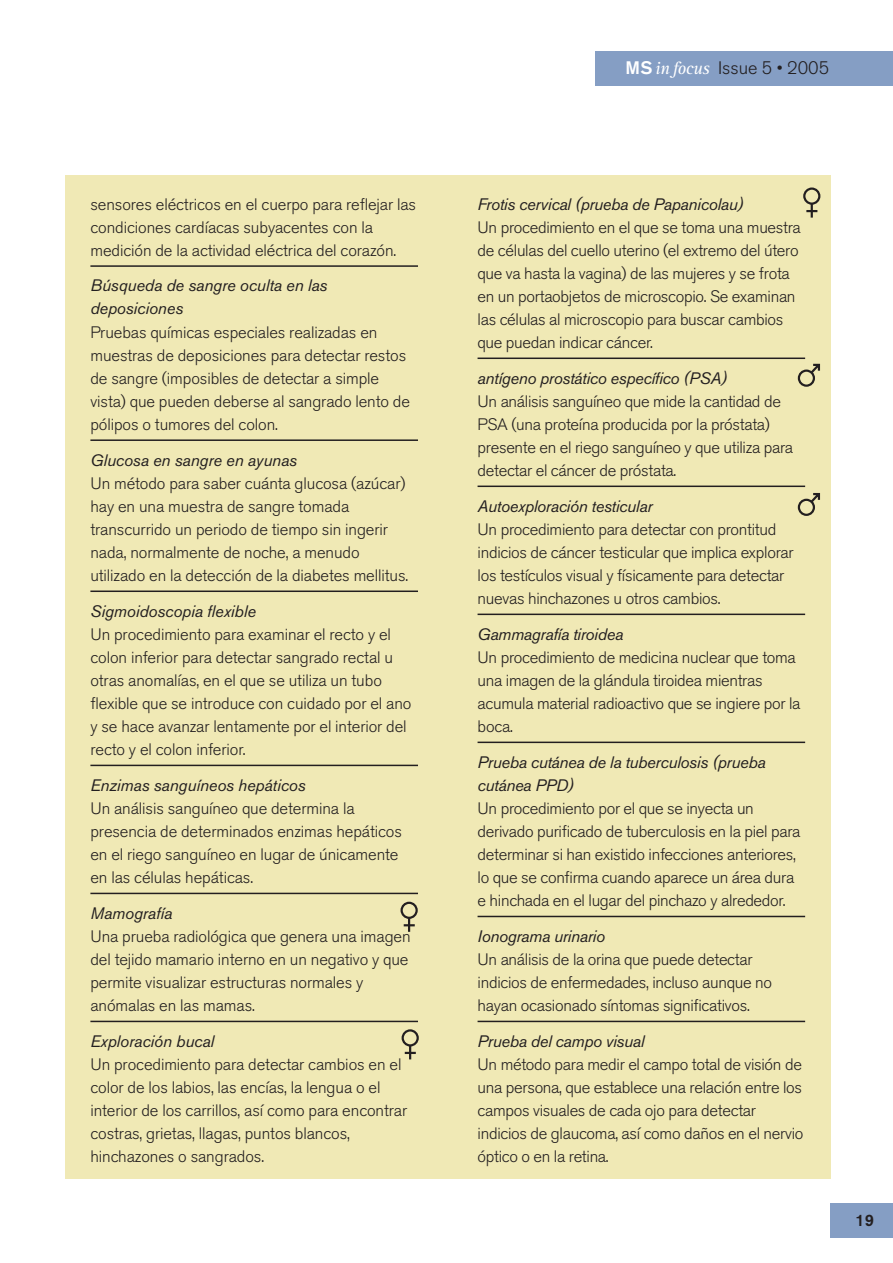
<style>
.page{position:relative;width:893px;height:1263px;background:#fff}
.page>*{position:absolute;margin:0;border:0;box-sizing:border-box;transform-origin:0 0}
.t1{font:300 18px "Akzidenz Grotesk BE";color:#231f20}
.t2{font:300 16.5px/23.1px "Akzidenz Grotesk BE";letter-spacing:-.015em;color:#231f20}
.t3{font:italic 16.5px/23.1px "Akzidenz Grotesk BE";letter-spacing:-.015em;color:#231f20}
.t4{font:500 16.5px "Akzidenz Grotesk BE";color:#231f20}
.s1{font-weight:500;color:#fff}
.s2{font-family:"Rotis Serif";font-weight:400;font-style:italic;color:#fff}
</style>
<div class="page">
<div style="left:595px;top:51px;width:297px;height:34px;background:#859ec4"></div>
<div style="left:830px;top:1204px;width:62px;height:34px;background:#859ec4"></div>
<div style="left:65px;top:176px;width:765px;height:1003px;background:#f0e9b5"></div>
<hr style="left:90px;top:265px;width:328px;height:2px;background:#231f20">
<hr style="left:90px;top:439px;width:328px;height:2px;background:#231f20">
<hr style="left:90px;top:591px;width:328px;height:1px;background:#231f20">
<hr style="left:90px;top:765px;width:328px;height:1px;background:#231f20">
<hr style="left:90px;top:893px;width:328px;height:1px;background:#231f20">
<hr style="left:90px;top:1021px;width:328px;height:1px;background:#231f20">
<hr style="left:477px;top:358px;width:328px;height:1px;background:#231f20">
<hr style="left:477px;top:486px;width:328px;height:1px;background:#231f20">
<hr style="left:477px;top:614px;width:328px;height:1px;background:#231f20">
<hr style="left:477px;top:742px;width:328px;height:1px;background:#231f20">
<hr style="left:477px;top:916px;width:328px;height:1px;background:#231f20">
<hr style="left:477px;top:1021px;width:328px;height:1px;background:#231f20">
<svg style="left:400px;top:902px;width:18px;height:30px"></svg>
<svg style="left:401px;top:1029px;width:18px;height:30px"></svg>
<svg style="left:797px;top:363px;width:24px;height:24px"></svg>
<svg style="left:797px;top:493px;width:24px;height:23px"></svg>
<svg style="left:803px;top:188px;width:17px;height:30px"></svg>
<p class="t2" style="left:90px;top:194px;width:327px">sensores eléctricos en el cuerpo para reflejar las condiciones cardíacas subyacentes con la medición de la actividad eléctrica del corazón.</p>
<p class="t3" style="left:90px;top:276px;width:238px">Búsqueda de sangre oculta en las deposiciones</p>
<p class="t2" style="left:90px;top:322px;width:321px">Pruebas químicas especiales realizadas en muestras de deposiciones para detectar restos de sangre (imposibles de detectar a simple vista) que pueden deberse al sangrado lento de pólipos o tumores del colon.</p>
<p class="t3" style="left:90px;top:450px;width:208px">Glucosa en sangre en ayunas</p>
<p class="t2" style="left:90px;top:473px;width:319px">Un método para saber cuánta glucosa (azúcar) hay en una muestra de sangre tomada transcurrido un periodo de tiempo sin ingerir nada, normalmente de noche, a menudo utilizado en la detección de la diabetes mellitus.</p>
<p class="t3" style="left:90px;top:601px;width:167px">Sigmoidoscopia flexible</p>
<p class="t2" style="left:90px;top:624px;width:322px">Un procedimiento para examinar el recto y el colon inferior para detectar sangrado rectal u otras anomalías, en el que se utiliza un tubo flexible que se introduce con cuidado por el ano y se hace avanzar lentamente por el interior del recto y el colon inferior.</p>
<p class="t3" style="left:90px;top:775px;width:217px">Enzimas sanguíneos hepáticos</p>
<p class="t2" style="left:90px;top:799px;width:313px">Un análisis sanguíneo que determina la presencia de determinados enzimas hepáticos en el riego sanguíneo en lugar de únicamente en las células hepáticas.</p>
<p class="t3" style="left:90px;top:903px;width:83px">Mamografía</p>
<p class="t2" style="left:90px;top:927px;width:322px">Una prueba radiológica que genera una imagen del tejido mamario interno en un negativo y que permite visualizar estructuras normales y anómalas en las mamas.</p>
<p class="t3" style="left:90px;top:1031px;width:125px">Exploración bucal</p>
<p class="t2" style="left:90px;top:1055px;width:318px">Un procedimiento para detectar cambios en el color de los labios, las encías, la lengua o el interior de los carrillos, así como para encontrar costras, grietas, llagas, puntos blancos, hinchazones o sangrados.</p>
<p class="t1" style="left:625px;top:61px;width:205px"><span class="s1">MS</span><span class="s2">infocus</span> Issue 5 • 2005</p>
<p class="t3" style="left:477px;top:194px;width:267px">Frotis cervical (prueba de Papanicolau)</p>
<p class="t2" style="left:477px;top:217px;width:325px">Un procedimiento en el que se toma una muestra de células del cuello uterino (el extremo del útero que va hasta la vagina) de las mujeres y se frota en un portaobjetos de microscopio. Se examinan las células al microscopio para buscar cambios que puedan indicar cáncer.</p>
<p class="t3" style="left:477px;top:368px;width:251px">antígeno prostático específico (PSA)</p>
<p class="t2" style="left:477px;top:391px;width:317px">Un análisis sanguíneo que mide la cantidad de PSA (una proteína producida por la próstata) presente en el riego sanguíneo y que utiliza para detectar el cáncer de próstata.</p>
<p class="t3" style="left:477px;top:496px;width:176px">Autoexploración testicular</p>
<p class="t2" style="left:477px;top:519px;width:317px">Un procedimiento para detectar con prontitud indicios de cáncer testicular que implica explorar los testículos visual y físicamente para detectar nuevas hinchazones u otros cambios.</p>
<p class="t3" style="left:477px;top:624px;width:147px">Gammagrafía tiroidea</p>
<p class="t2" style="left:477px;top:647px;width:324px">Un procedimiento de medicina nuclear que toma una imagen de la glándula tiroidea mientras acumula material radioactivo que se ingiere por la boca.</p>
<p class="t3" style="left:477px;top:752px;width:289px">Prueba cutánea de la tuberculosis (prueba cutánea PPD)</p>
<p class="t2" style="left:477px;top:799px;width:324px">Un procedimiento por el que se inyecta un derivado purificado de tuberculosis en la piel para determinar si han existido infecciones anteriores, lo que se confirma cuando aparece un área dura e hinchada en el lugar del pinchazo y alrededor.</p>
<p class="t3" style="left:477px;top:926px;width:129px">Ionograma urinario</p>
<p class="t2" style="left:477px;top:950px;width:296px">Un análisis de la orina que puede detectar indicios de enfermedades, incluso aunque no hayan ocasionado síntomas significativos.</p>
<p class="t3" style="left:477px;top:1031px;width:168px">Prueba del campo visual</p>
<p class="t2" style="left:477px;top:1055px;width:327px">Un método para medir el campo total de visión de una persona, que establece una relación entre los campos visuales de cada ojo para detectar indicios de glaucoma, así como daños en el nervio óptico o en la retina.</p>
<p class="t4" style="left:855px;top:1215px;width:20px">19</p>
</div>
